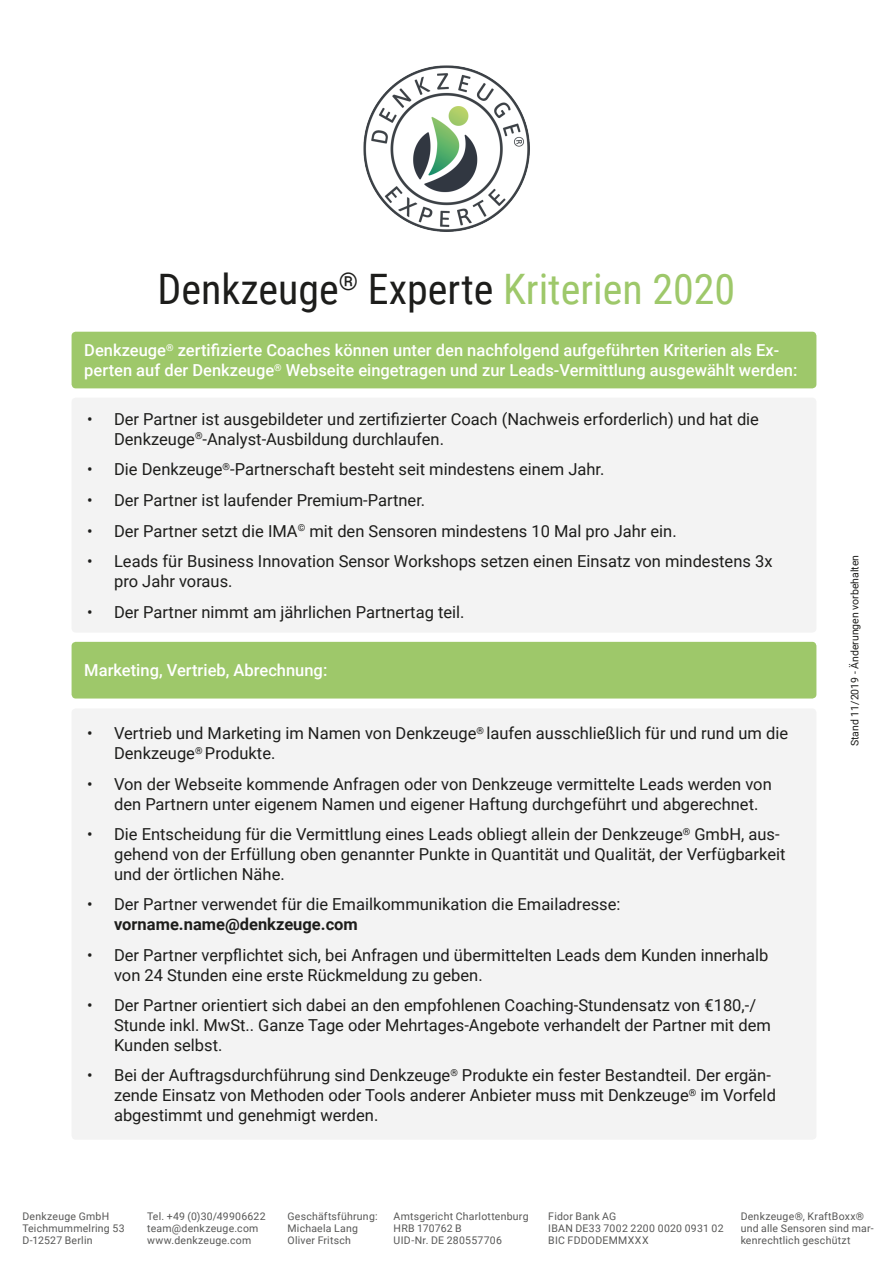
<style>
.page{position:relative;width:893px;height:1263px;background:#fff}
.page>*{position:absolute;margin:0;border:0;box-sizing:border-box;transform-origin:0 0}
.t1{font:42px "Roboto Condensed";color:#1d1d1b}
.t2{font:16.5px/19.8px "Roboto";color:#1d1d1b}
.t3{font:500 16.5px/19.8px "Roboto";color:#fff}
.t4{font:10.5px/12px "Roboto";letter-spacing:.025em;color:#575756}
.t5{font:10.5px "Roboto";color:#1d1d1b}
.s1{color:#9ec86a}
.s2{font-weight:700}
</style>
<div class="page">
<img style="left:363px;top:65px;width:167px;height:167px">
<div style="left:72px;top:332px;width:744px;height:56px;background:#9ec86a;border-radius:4px"></div>
<div style="left:72px;top:642px;width:744px;height:56px;background:#9ec86a;border-radius:4px"></div>
<div style="left:72px;top:398px;width:744px;height:235px;background:#f3f3f3;border-radius:4px"></div>
<div style="left:72px;top:708px;width:744px;height:432px;background:#f3f3f3;border-radius:4px"></div>
<p class="t1" style="left:158px;top:259px;width:579px">Denkzeuge<sup>®</sup> Experte <span class="s1">Kriterien 2020</span></p>
<p class="t3" style="left:84px;top:340px;width:715px">Denkzeuge<sup>®</sup> zertifizierte Coaches können unter den nachfolgend aufgeführten Kriterien als Ex&shy;perten auf der Denkzeuge<sup>®</sup> Webseite eingetragen und zur Leads-Vermittlung ausgewählt werden:</p>
<p class="t2" style="left:114px;top:409px;width:646px;text-indent:-27px">• Der Partner ist ausgebildeter und zertifizierter Coach (Nachweis erforderlich) und hat die<br>Denkzeuge<sup>®</sup>-Analyst-Ausbildung durchlaufen.</p>
<p class="t2" style="left:87px;top:459px;width:519px">• Die Denkzeuge<sup>®</sup>-Partnerschaft besteht seit mindestens einem Jahr.</p>
<p class="t2" style="left:87px;top:490px;width:340px">• Der Partner ist laufender Premium-Partner.</p>
<p class="t2" style="left:87px;top:520px;width:591px">• Der Partner setzt die IMA<sup>©</sup> mit den Sensoren mindestens 10 Mal pro Jahr ein.</p>
<p class="t2" style="left:114px;top:551px;width:660px;text-indent:-27px">• Leads für Business Innovation Sensor Workshops setzen einen Einsatz von mindestens 3x pro Jahr voraus.</p>
<p class="t2" style="left:87px;top:601px;width:379px">• Der Partner nimmt am jährlichen Partnertag teil.</p>
<p class="t3" style="left:84px;top:660px;width:245px">Marketing, Vertrieb, Abrechnung:</p>
<p class="t2" style="left:114px;top:723px;width:676px;text-indent:-27px">• Vertrieb und Marketing im Namen von Denkzeuge<sup>®</sup> laufen ausschließlich für und rund um die<br>Denkzeuge<sup>®</sup> Produkte.</p>
<p class="t2" style="left:114px;top:773px;width:659px;text-indent:-27px">• Von der Webseite kommende Anfragen oder von Denkzeuge vermittelte Leads werden von den Partnern unter eigenem Namen und eigener Haftung durchgeführt und abgerechnet.</p>
<p class="t2" style="left:114px;top:824px;width:673px;text-indent:-27px">• Die Entscheidung für die Vermittlung eines Leads obliegt allein der Denkzeuge<sup>®</sup> GmbH, aus&shy;gehend von der Erfüllung oben genannter Punkte in Quantität und Qualität, der Verfügbarkeit und der örtlichen Nähe.</p>
<p class="t2" style="left:114px;top:894px;width:508px;text-indent:-27px">• Der Partner verwendet für die Emailkommunikation die Emailadresse: <span class="s2">vorname.name@denkzeuge.com</span></p>
<p class="t2" style="left:114px;top:944px;width:656px;text-indent:-27px">• Der Partner verpflichtet sich, bei Anfragen und übermittelten Leads dem Kunden innerhalb von 24 Stunden eine erste Rückmeldung zu geben.</p>
<p class="t2" style="left:114px;top:995px;width:658px;text-indent:-27px">• Der Partner orientiert sich dabei an den empfohlenen Coaching-Stundensatz von €180,-/<br>Stunde inkl. MwSt.. Ganze Tage oder Mehrtages-Angebote verhandelt der Partner mit dem<br>Kunden selbst.</p>
<p class="t2" style="left:114px;top:1065px;width:663px;text-indent:-27px">• Bei der Auftragsdurchführung sind Denkzeuge<sup>®</sup> Produkte ein fester Bestandteil. Der ergän&shy;zende Einsatz von Methoden oder Tools anderer Anbieter muss mit Denkzeuge<sup>®</sup> im Vorfeld abgestimmt und genehmigt werden.</p>
<p class="t5" style="left:847px;top:746px;width:193px;rotate:-90deg">Stand 11/2019 - Änderungen vorbehalten</p>
<p class="t4" style="left:22px;top:1209px;width:104px">Denkzeuge GmbH<br>Teichmummelring 53<br>D-12527 Berlin</p>
<p class="t4" style="left:147px;top:1209px;width:120px">Tel. +49 (0)30/49906622 team@denkzeuge.com www.denkzeuge.com</p>
<p class="t4" style="left:288px;top:1209px;width:91px">Geschäftsführung:<br>Michaela Lang<br>Oliver Fritsch</p>
<p class="t4" style="left:394px;top:1209px;width:136px">Amtsgericht Charlottenburg<br>HRB 170762 B<br>UID-Nr. DE 280557706</p>
<p class="t4" style="left:548px;top:1209px;width:177px">Fidor Bank AG<br>IBAN DE33 7002 2200 0020 0931 02<br>BIC FDDODEMMXXX</p>
<p class="t4" style="left:741px;top:1209px;width:135px">Denkzeuge®, KraftBoxx® und alle Sensoren sind mar&shy;kenrechtlich geschützt</p>
</div>
